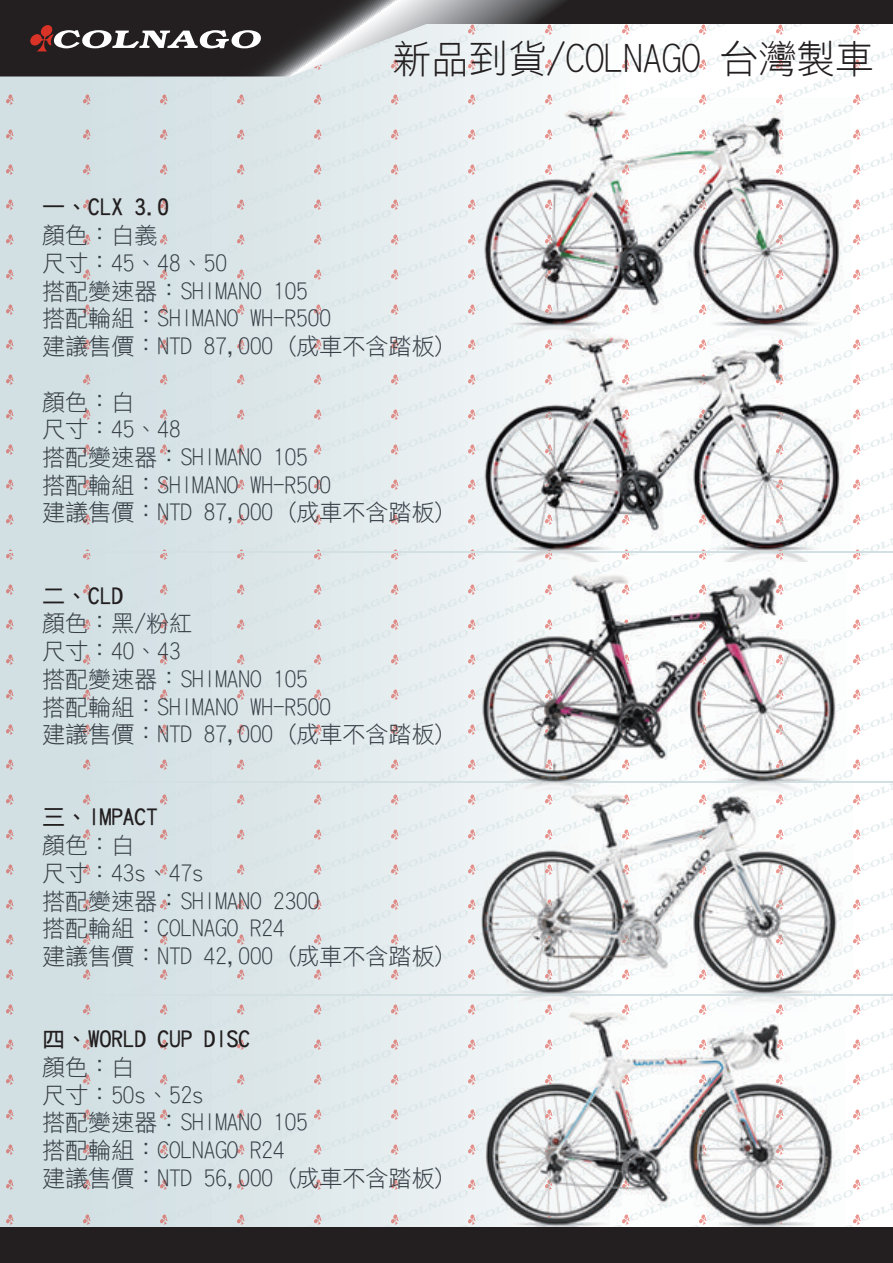
<style>
.page{position:relative;width:893px;height:1263px;background:#fff}
.page>*{position:absolute;margin:0;border:0;box-sizing:border-box;transform-origin:0 0}
.t1{font:38.55px "DF Hei W3 WIN BF";color:#231f20}
.t2{font:23.1px/27.8px "DF Hei W3 WIN BF";color:#363e46}
.t3{font:23.1px "DF Hei W7 WIN BF";color:#231f20}
</style>
<div class="page">
<div style="left:0;top:0;width:893px;height:1227px;background:linear-gradient(to right,#cddbdf,#fff)"></div>
<svg style="left:0;top:0;width:893px;height:77px"></svg>
<div style="left:0;top:1227px;width:893px;height:36px;background:#231f20"></div>
<hr style="left:0;top:551px;width:893px;height:2px;background:#d2e0e3">
<hr style="left:0;top:781px;width:893px;height:2px;background:#d2e0e3">
<hr style="left:0;top:994px;width:893px;height:2px;background:#d2e0e3">
<svg style="left:30px;top:25px;width:232px;height:26px"></svg>
<img style="left:471px;top:98px;width:380px;height:224px">
<img style="left:471px;top:322px;width:380px;height:240px">
<img style="left:476px;top:555px;width:370px;height:217px">
<img style="left:470px;top:772px;width:382px;height:240px">
<img style="left:478px;top:1003px;width:366px;height:224px">
<h1 class="t1" style="left:392px;top:39px;width:483px">新品到貨/COLNAGO 台灣製車</h1>
<p class="t3" style="left:42px;top:196px;width:129px">一、CLX 3.0</p>
<p class="t2" style="left:42px;top:221px;width:406px">顏色：白義<br>尺寸：45、48、50<br>搭配變速器：SHIMANO 105<br>搭配輪組：SHIMANO WH-R500<br>建議售價：NTD 87,000 (成車不含踏板)</p>
<p class="t2" style="left:42px;top:388px;width:406px">顏色：白<br>尺寸：45、48<br>搭配變速器：SHIMANO 105<br>搭配輪組：SHIMANO WH-R500<br>建議售價：NTD 87,000 (成車不含踏板)</p>
<p class="t3" style="left:42px;top:584px;width:82px">二、CLD</p>
<p class="t2" style="left:42px;top:609px;width:406px">顏色：黑/粉紅<br>尺寸：40、43<br>搭配變速器：SHIMANO 105<br>搭配輪組：SHIMANO WH-R500<br>建議售價：NTD 87,000 (成車不含踏板)</p>
<p class="t3" style="left:42px;top:806px;width:117px">三、IMPACT</p>
<p class="t2" style="left:42px;top:831px;width:406px">顏色：白<br>尺寸：43s、47s<br>搭配變速器：SHIMANO 2300<br>搭配輪組：COLNAGO R24<br>建議售價：NTD 42,000 (成車不含踏板)</p>
<p class="t3" style="left:42px;top:1028px;width:209px">四、WORLD CUP DISC</p>
<p class="t2" style="left:42px;top:1053px;width:406px">顏色：白<br>尺寸：50s、52s<br>搭配變速器：SHIMANO 105<br>搭配輪組：COLNAGO R24<br>建議售價：NTD 56,000 (成車不含踏板)</p>
</div>
